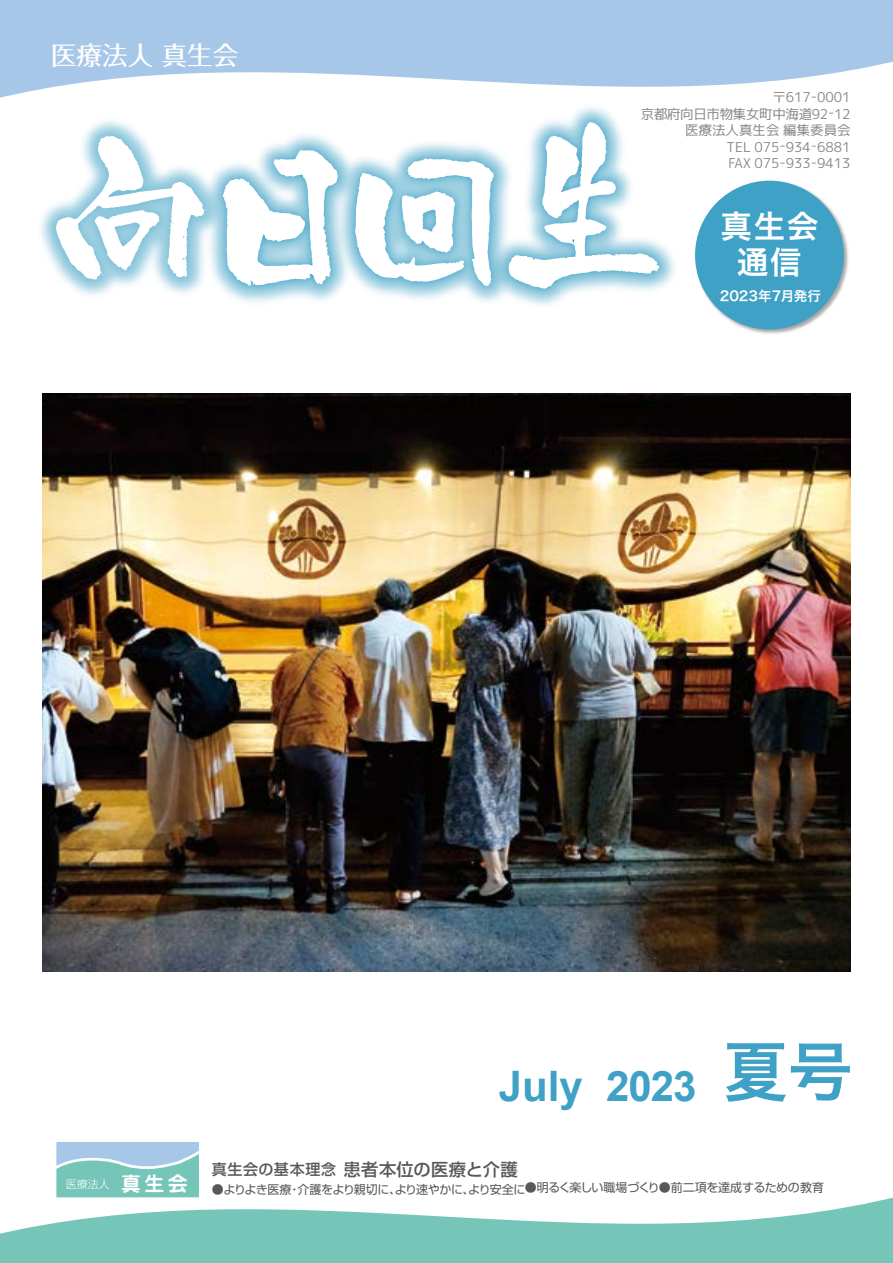
<style>
.page{position:relative;width:893px;height:1263px;background:#fff}
.page>*{position:absolute;margin:0;border:0;box-sizing:border-box;transform-origin:0 0}
.t1{font:64.5px "Hira Kaku Pro N W6";color:#3fa1c6}
.t2{font:700 42px "Arial";letter-spacing:-.01em;color:#3fa1c6}
.t3{font:31.5px/36px "Hira Kaku Pro N W6";color:#fff;text-align:center}
.t4{font:500 25.5px "Folk Pro";color:#fff}
.t5{font:700 19.95px "Jun 501 Pro";color:#fff}
.t6{font:500 17.25px "Shin Go Pro";letter-spacing:.01em;color:#595757}
.t7{font:500 15px "Shin Go Pro";letter-spacing:.045em;color:#595757}
.t8{font:13.5px/16.5px "mgenplus 1 c regular";color:#898989;text-align:right}
.t9{font:13.5px "Hira Kaku Pro N W6";color:#fff}
.t10{font:12px "Shin Go Pro";letter-spacing:-.035em;color:#595757}
</style>
<div class="page">
<img style="left:695px;top:180px;width:154px;height:154px">
<div style="left:695px;top:181px;width:149px;height:148px;background:#3fa1c6;border-radius:50%"></div>
<svg style="left:0;top:0;width:893px;height:98px;fill:#a7c7e9"></svg>
<svg style="left:0;top:1197px;width:893px;height:66px;fill:#75c6b9"></svg>
<img style="left:43px;top:393px;width:808px;height:578px">
<img style="left:43px;top:123px;width:157px;height:169px">
<svg style="left:55px;top:135px;width:145px;height:145px"></svg>
<img style="left:200px;top:135px;width:128px;height:167px">
<img style="left:210px;top:137px;width:121px;height:162px">
<svg style="left:223px;top:150px;width:108px;height:137px"></svg>
<img style="left:331px;top:142px;width:154px;height:160px">
<img style="left:342px;top:145px;width:143px;height:154px">
<svg style="left:354px;top:157px;width:131px;height:130px"></svg>
<img style="left:485px;top:107px;width:190px;height:199px">
<img style="left:495px;top:109px;width:177px;height:193px">
<svg style="left:508px;top:121px;width:151px;height:168px"></svg>
<svg style="left:56px;top:1142px;width:143px;height:55px;background:#8fcace"></svg>
<h3 class="t4" style="left:51px;top:33px;width:188px">医療法人真生会</h3>
<p class="t8" style="left:641px;top:89px;width:211px">〒617-0001<br>京都府向日市物集女町中海道92-12医療法人真生会編集委員会<br>TEL 075-934-6881<br>FAX 075-933-9413</p>
<h3 class="t3" style="left:721px;top:207px;width:99px">真生会通信</h3>
<p class="t9" style="left:720px;top:284px;width:103px">2023年7月発行</p>
<h2 class="t2" style="left:499px;top:1058px;width:86px">July</h2>
<h2 class="t2" style="left:606px;top:1058px;width:92px">2023</h2>
<h1 class="t1" style="left:724px;top:1013px;width:130px">夏号</h1>
<h3 class="t5" style="left:121px;top:1167px;width:68px">真生会</h3>
<p class="t7" style="left:212px;top:1157px;width:126px">真生会の基本理念</p>
<p class="t6" style="left:344px;top:1155px;width:176px">患者本位の医療と介護</p>
<p class="t10" style="left:525px;top:1178px;width:301px">●明るく楽しい職場づくり●前二項を達成するための教育</p>
<p class="t10" style="left:298px;top:1179px;width:229px">介護をより親切により速やかにより安全に</p>
<p class="t10" style="left:463px;top:1179px;width:13px">、</p>
<p class="t10" style="left:212px;top:1179px;width:81px">●よりよき医療</p>
<p class="t10" style="left:289px;top:1179px;width:13px">・</p>
<p class="t10" style="left:389px;top:1179px;width:13px">、</p>
</div>
